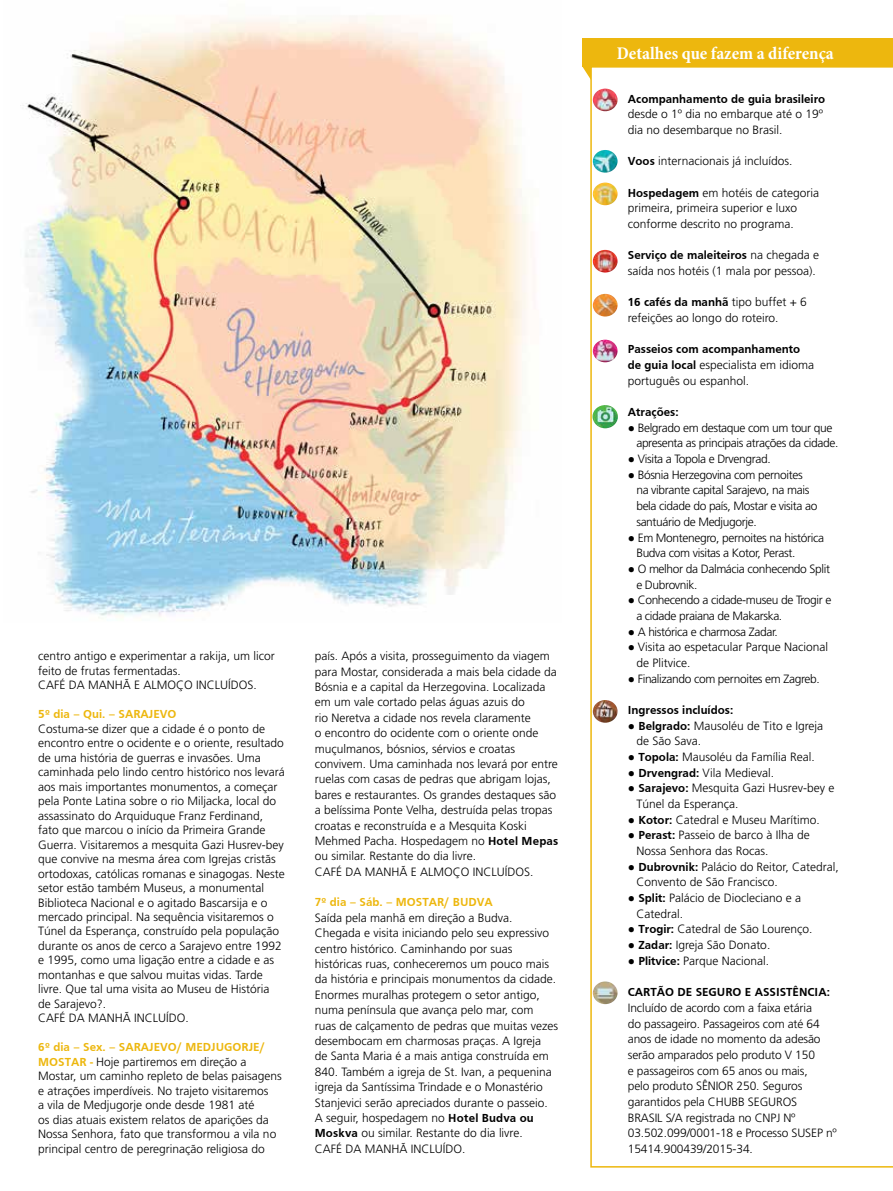
<style>
.page{position:relative;width:893px;height:1191px;background:#fff}
.page>*{position:absolute;margin:0;border:0;box-sizing:border-box;transform-origin:0 0}
.t1{font:700 condensed 18px "Minion Pro";color:#fff}
.t2{font:300 12px/15.5px "Frutiger";color:#000}
.t3{font:300 12px/15.6px "Frutiger";letter-spacing:-.03em;color:#000}
.t4{font:700 12px "Frutiger";color:#000}
.t5{font:700 12px "Frutiger";color:#edb70e}
.s1{font-weight:700;color:#edb70e}
.s2{font-weight:700}
.s3{font-family:"Verdana";font-weight:400}
</style>
<div class="page">
<div style="left:590px;top:66px;width:303px;height:1101px;border:2px solid #edb70e"></div>
<div style="left:583px;top:38px;width:310px;height:29px;background:#edb70e"></div>
<img style="left:593px;top:89px;width:25px;height:22px">
<img style="left:593px;top:183px;width:25px;height:22px">
<img style="left:593px;top:250px;width:25px;height:22px">
<img style="left:593px;top:340px;width:25px;height:22px">
<img style="left:593px;top:405px;width:25px;height:23px">
<img style="left:593px;top:294px;width:25px;height:22px">
<img style="left:593px;top:700px;width:25px;height:22px">
<img style="left:593px;top:981px;width:25px;height:23px">
<img style="left:593px;top:150px;width:25px;height:23px">
<img style="left:20px;top:16px;width:508px;height:602px">
<svg style="left:583px;top:67px;width:8px;height:13px"></svg>
<p class="t2" style="left:38px;top:649px;width:238px;line-height:14.5px">centro antigo e experimentar a rakija, um licor feito de frutas fermentadas.<br>CAFÉ DA MANHÃ E ALMOÇO INCLUÍDOS.</p>
<p class="t5" style="left:38px;top:707px;width:140px">5º dia – Qui. – SARAJEVO</p>
<p class="t2" style="left:38px;top:721px;width:248px;line-height:14.5px">Costuma-se dizer que a cidade é o ponto de encontro entre o ocidente e o oriente, resultado de uma história de guerras e invasões. Uma caminhada pelo lindo centro histórico nos levará aos mais importantes monumentos, a começar pela Ponte Latina sobre o rio Miljacka, local do assassinato do Arquiduque Franz Ferdinand, fato que marcou o início da Primeira Grande Guerra. Visitaremos a mesquita Gazi Husrev-bey que convive na mesma área com Igrejas cristãs ortodoxas, católicas romanas e sinagogas. Neste setor estão também Museus, a monumental Biblioteca Nacional e o agitado Bascarsija e o mercado principal. Na sequência visitaremos o Túnel da Esperança, construído pela população durante os anos de cerco a Sarajevo entre 1992 e 1995, como uma ligação entre a cidade e as montanhas e que salvou muitas vidas. Tarde livre. Que tal uma visita ao Museu de História de Sarajevo?.<br>CAFÉ DA MANHÃ INCLUÍDO.</p>
<p class="t2" style="left:38px;top:1040px;width:245px;line-height:14.5px"><span class="s1">6º dia – Sex. – SARAJEVO/ MEDJUGORJE/ MOSTAR -</span> Hoje partiremos em direção a Mostar, um caminho repleto de belas paisagens e atrações imperdíveis. No trajeto visitaremos<br>a vila de Medjugorje onde desde 1981 até<br>os dias atuais existem relatos de aparições da Nossa Senhora, fato que transformou a vila no principal centro de peregrinação religiosa do</p>
<p class="t2" style="left:315px;top:648px;width:245px">país. Após a visita, prosseguimento da viagem para Mostar, considerada a mais bela cidade da Bósnia e a capital da Herzegovina. Localizada em um vale cortado pelas águas azuis do<br>rio Neretva a cidade nos revela claramente<br>o encontro do ocidente com o oriente onde muçulmanos, bósnios, sérvios e croatas convivem. Uma caminhada nos levará por entre ruelas com casas de pedras que abrigam lojas, bares e restaurantes. Os grandes destaques são a belíssima Ponte Velha, destruída pelas tropas croatas e reconstruída e a Mesquita Koski Mehmed Pacha. Hospedagem no <span class="s2">Hotel Mepas </span>ou similar. Restante do dia livre.<br>CAFÉ DA MANHÃ E ALMOÇO INCLUÍDOS.</p>
<p class="t5" style="left:315px;top:895px;width:180px">7º dia – Sáb. – MOSTAR/ BUDVA</p>
<p class="t2" style="left:315px;top:910px;width:245px">Saída pela manhã em direção a Budva.<br>Chegada e visita iniciando pelo seu expressivo centro histórico. Caminhando por suas históricas ruas, conheceremos um pouco mais da história e principais monumentos da cidade.<br>Enormes muralhas protegem o setor antigo, numa península que avança pelo mar, com<br>ruas de calçamento de pedras que muitas vezes desembocam em charmosas praças. A Igreja<br>de Santa Maria é a mais antiga construída em 840. Também a igreja de St. Ivan, a pequenina igreja da Santíssima Trindade e o Monastério Stanjevici serão apreciados durante o passeio.<br>A seguir, hospedagem no <span class="s2">Hotel Budva ou Moskva</span> ou similar. Restante do dia livre.<br>CAFÉ DA MANHÃ INCLUÍDO.</p>
<h1 class="t1" style="left:617px;top:41px;width:219px">Detalhes que fazem a diferença</h1>
<p class="t4" style="left:628px;top:92px;width:199px">Acompanhamento de guia brasileiro</p>
<p class="t2" style="left:628px;top:106px;width:197px">desde o 1º dia no embarque até o 19º dia no desembarque no Brasil.</p>
<p class="t2" style="left:628px;top:153px;width:166px"><span class="s2">Voos</span> internacionais já incluídos.</p>
<p class="t2" style="left:628px;top:185px;width:193px"><span class="s2">Hospedagem</span> em hotéis de categoria primeira, primeira superior e luxo conforme descrito no programa.</p>
<p class="t2" style="left:628px;top:247px;width:193px"><span class="s2">Serviço de maleiteiros</span> na chegada e saída nos hotéis (1 mala por pessoa).</p>
<p class="t2" style="left:628px;top:294px;width:181px"><span class="s2">16 cafés da manhã</span> tipo buffet + 6 refeições ao longo do roteiro.</p>
<p class="t2" style="left:628px;top:341px;width:188px"><span class="s2">Passeios com acompanhamento de guia local</span> especialista em idioma português ou espanhol.</p>
<p class="t4" style="left:628px;top:405px;width:52px">Atrações:</p>
<p class="t3" style="left:636px;top:420px;width:204px;text-indent:-9px"><span class="s3">●</span> Belgrado em destaque com um tour que apresenta as principais atrações da cidade.</p>
<p class="t3" style="left:628px;top:451px;width:144px"><span class="s3">●</span> Visita a Topola e Drvengrad.</p>
<p class="t3" style="left:636px;top:467px;width:183px;text-indent:-9px"><span class="s3">●</span> Bósnia Herzegovina com pernoites na vibrante capital Sarajevo, na mais bela cidade do país, Mostar e visita ao santuário de Medjugorje.</p>
<p class="t3" style="left:636px;top:529px;width:189px;text-indent:-9px"><span class="s3">●</span> Em Montenegro, pernoites na histórica<br>Budva com visitas a Kotor, Perast.</p>
<p class="t3" style="left:636px;top:561px;width:195px;text-indent:-9px"><span class="s3">●</span> O melhor da Dalmácia conhecendo Split e Dubrovnik.</p>
<p class="t3" style="left:636px;top:592px;width:197px;text-indent:-9px"><span class="s3">●</span> Conhecendo a cidade-museu de Trogir e a cidade praiana de Makarska.</p>
<p class="t3" style="left:628px;top:623px;width:152px"><span class="s3">●</span> A histórica e charmosa Zadar.</p>
<p class="t2" style="left:636px;top:639px;width:193px;text-indent:-9px"><span class="s3">●</span> Visita ao espetacular Parque Nacional de Plitvice.</p>
<p class="t3" style="left:628px;top:670px;width:193px"><span class="s3">●</span> Finalizando com pernoites em Zagreb.</p>
<p class="t4" style="left:628px;top:703px;width:107px">Ingressos incluídos:</p>
<p class="t2" style="left:636px;top:717px;width:188px;text-indent:-9px"><span class="s3">●</span> <span class="s2">Belgrado:</span> Mausoléu de Tito e Igreja de São Sava.</p>
<p class="t2" style="left:628px;top:749px;width:188px"><span class="s3">●</span> <span class="s2">Topola:</span> Mausoléu da Família Real.</p>
<p class="t2" style="left:628px;top:764px;width:148px"><span class="s3">●</span> <span class="s2">Drvengrad:</span> Vila Medieval.</p>
<p class="t2" style="left:636px;top:780px;width:199px;text-indent:-9px"><span class="s3">●</span> <span class="s2">Sarajevo:</span> Mesquita Gazi Husrev-bey e<br>Túnel da Esperança.</p>
<p class="t2" style="left:628px;top:812px;width:193px"><span class="s3">●</span> <span class="s2">Kotor:</span> Catedral e Museu Marítimo.</p>
<p class="t2" style="left:636px;top:827px;width:175px;text-indent:-9px"><span class="s3">●</span> <span class="s2">Perast:</span> Passeio de barco à Ilha de<br>Nossa Senhora das Rocas.</p>
<p class="t2" style="left:636px;top:858px;width:204px;text-indent:-9px"><span class="s3">●</span> <span class="s2">Dubrovnik:</span> Palácio do Reitor, Catedral,<br>Convento de São Francisco.</p>
<p class="t2" style="left:636px;top:890px;width:166px;text-indent:-9px"><span class="s3">●</span> <span class="s2">Split:</span> Palácio de Diocleciano e a<br>Catedral.</p>
<p class="t2" style="left:628px;top:921px;width:186px"><span class="s3">●</span> <span class="s2">Trogir:</span> Catedral de São Lourenço.</p>
<p class="t2" style="left:628px;top:937px;width:144px"><span class="s3">●</span> <span class="s2">Zadar:</span> Igreja São Donato.</p>
<p class="t2" style="left:628px;top:953px;width:143px"><span class="s3">●</span> <span class="s2">Plitvice:</span> Parque Nacional.</p>
<p class="t4" style="left:628px;top:985px;width:204px">CARTÃO DE SEGURO E ASSISTÊNCIA:</p>
<p class="t2" style="left:628px;top:999px;width:211px">Incluído de acordo com a faixa etária<br>do passageiro. Passageiros com até 64 anos de idade no momento da adesão serão amparados pelo produto V 150<br>e passageiros com 65 anos ou mais,<br>pelo produto SÊNIOR 250. Seguros garantidos pela CHUBB SEGUROS<br>BRASIL S/A registrada no CNPJ Nº 03.502.099/0001-18 e Processo SUSEP nº 15414.900439/2015-34.</p>
</div>
